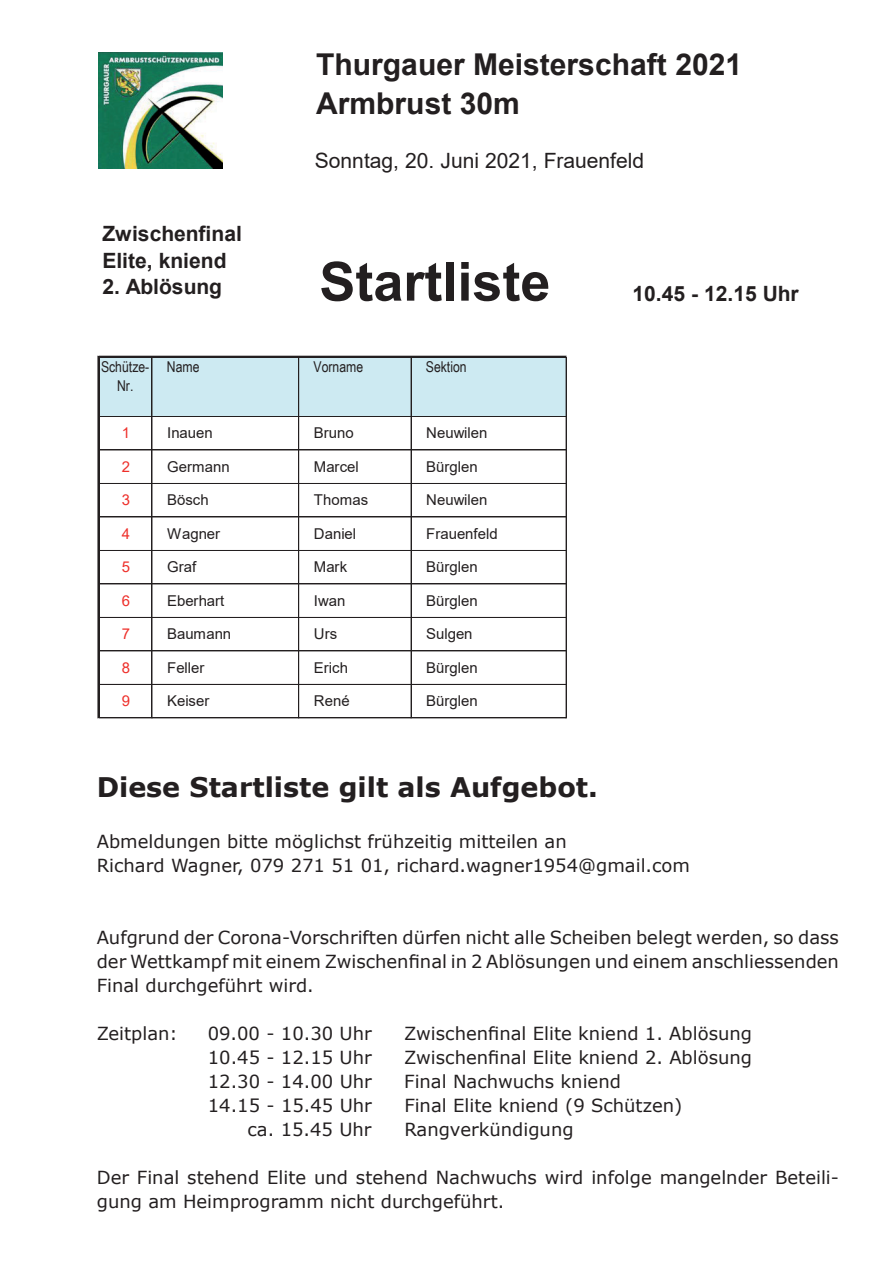
<style>
.page{position:relative;width:893px;height:1263px;background:#fff}
.page>*{position:absolute;margin:0;border:0;box-sizing:border-box;transform-origin:0 0}
.t1{font:700 54px "Arial";color:#231f20}
.t2{font:700 30px/39.3px "Arial";color:#231f20}
.t3{font:700 27px "Verdana";color:#231f20}
.t4{font:700 21px/26.2px "Arial";color:#231f20}
.t5{font:21px "Arial";color:#231f20}
.t6{font:18px/24px "Verdana";color:#231f20}
.t7{font:15px "Arial";color:#231f20}
.t8{font:15px/19px "Arial Narrow";color:#231f20;text-align:center}
.t9{font:15px "Arial";color:#ee2f2a}
</style>
<div class="page">
<div style="left:99px;top:357px;width:467px;height:60px;background:#cdeaf2"></div>
<hr style="left:98px;top:356px;width:1px;height:362px;background:#231f20">
<hr style="left:152px;top:358px;width:1px;height:360px;background:#231f20">
<hr style="left:298px;top:358px;width:1px;height:360px;background:#231f20">
<hr style="left:299px;top:358px;width:1px;height:360px;background:#231f20">
<hr style="left:411px;top:358px;width:1px;height:360px;background:#231f20">
<hr style="left:566px;top:358px;width:1px;height:360px;background:#231f20">
<hr style="left:99px;top:356px;width:467px;height:2px;background:#231f20">
<hr style="left:99px;top:416px;width:467px;height:1px;background:#231f20">
<hr style="left:99px;top:450px;width:467px;height:1px;background:#231f20">
<hr style="left:99px;top:483px;width:467px;height:1px;background:#231f20">
<hr style="left:99px;top:517px;width:467px;height:1px;background:#231f20">
<hr style="left:99px;top:550px;width:467px;height:1px;background:#231f20">
<hr style="left:99px;top:584px;width:467px;height:1px;background:#231f20">
<hr style="left:99px;top:617px;width:467px;height:1px;background:#231f20">
<hr style="left:99px;top:651px;width:467px;height:1px;background:#231f20">
<hr style="left:99px;top:684px;width:467px;height:1px;background:#231f20">
<hr style="left:99px;top:718px;width:467px;height:1px;background:#231f20">
<img style="left:98px;top:53px;width:124px;height:115px">
<p class="t4" style="left:102px;top:221px;width:141px">Zwischenfinal<br>Elite, kniend</p>
<p class="t4" style="left:102px;top:274px;width:121px">2. Ablösung</p>
<h2 class="t2" style="left:316px;top:45px;width:428px">Thurgauer Meisterschaft 2021<br>Armbrust 30m</h2>
<p class="t5" style="left:315px;top:146px;width:331px">Sonntag, 20. Juni 2021, Frauenfeld</p>
<h1 class="t1" style="left:319px;top:244px;width:233px">Startliste</h1>
<p class="t4" style="left:632px;top:280px;width:168px">10.45 - 12.15 Uhr</p>
<p class="t8" style="left:101px;top:356px;width:50px">Schütze-<br>Nr.</p>
<p class="t8" style="left:167px;top:356px;width:34px">Name</p>
<p class="t8" style="left:314px;top:356px;width:51px">Vorname</p>
<p class="t8" style="left:426px;top:356px;width:42px">Sektion</p>
<p class="t9" style="left:122px;top:423px;width:10px">1</p>
<p class="t7" style="left:167px;top:423px;width:47px">Inauen</p>
<p class="t7" style="left:314px;top:423px;width:41px">Bruno</p>
<p class="t7" style="left:426px;top:423px;width:63px">Neuwilen</p>
<p class="t9" style="left:122px;top:456px;width:10px">2</p>
<p class="t7" style="left:167px;top:456px;width:64px">Germann</p>
<p class="t7" style="left:314px;top:456px;width:46px">Marcel</p>
<p class="t7" style="left:426px;top:456px;width:53px">Bürglen</p>
<p class="t9" style="left:122px;top:490px;width:10px">3</p>
<p class="t7" style="left:167px;top:490px;width:43px">Bösch</p>
<p class="t7" style="left:314px;top:490px;width:56px">Thomas</p>
<p class="t7" style="left:426px;top:490px;width:63px">Neuwilen</p>
<p class="t9" style="left:122px;top:523px;width:10px">4</p>
<p class="t7" style="left:167px;top:523px;width:55px">Wagner</p>
<p class="t7" style="left:314px;top:523px;width:44px">Daniel</p>
<p class="t7" style="left:426px;top:523px;width:73px">Frauenfeld</p>
<p class="t9" style="left:122px;top:557px;width:10px">5</p>
<p class="t7" style="left:167px;top:557px;width:31px">Graf</p>
<p class="t7" style="left:314px;top:557px;width:35px">Mark</p>
<p class="t7" style="left:426px;top:557px;width:53px">Bürglen</p>
<p class="t9" style="left:122px;top:590px;width:10px">6</p>
<p class="t7" style="left:167px;top:590px;width:59px">Eberhart</p>
<p class="t7" style="left:314px;top:590px;width:33px">Iwan</p>
<p class="t7" style="left:426px;top:590px;width:53px">Bürglen</p>
<p class="t9" style="left:122px;top:624px;width:10px">7</p>
<p class="t7" style="left:167px;top:624px;width:66px">Baumann</p>
<p class="t7" style="left:314px;top:624px;width:25px">Urs</p>
<p class="t7" style="left:426px;top:624px;width:48px">Sulgen</p>
<p class="t9" style="left:122px;top:657px;width:10px">8</p>
<p class="t7" style="left:167px;top:657px;width:39px">Feller</p>
<p class="t7" style="left:314px;top:657px;width:36px">Erich</p>
<p class="t7" style="left:426px;top:657px;width:53px">Bürglen</p>
<p class="t9" style="left:122px;top:691px;width:10px">9</p>
<p class="t7" style="left:167px;top:691px;width:44px">Keiser</p>
<p class="t7" style="left:314px;top:691px;width:37px">René</p>
<p class="t7" style="left:426px;top:691px;width:53px">Bürglen</p>
<h3 class="t3" style="left:97px;top:768px;width:503px">Diese Startliste gilt als Aufgebot.</h3>
<p class="t6" style="left:97px;top:829px;width:595px">Abmeldungen bitte möglichst frühzeitig mitteilen an<br>Richard Wagner, 079 271 51 01, richard.wagner1954@gmail.com</p>
<p class="t6" style="left:97px;top:925px;width:744px;text-align:justify">Aufgrund der Corona-Vorschriften dürfen nicht alle Scheiben belegt werden, so dass der Wettkampf mit einem Zwischenfinal in 2 Ablösungen und einem anschliessenden Final durchgeführt wird.</p>
<p class="t6" style="left:97px;top:1021px;width:83px">Zeitplan:</p>
<p class="t6" style="left:208px;top:1021px;width:166px">09.00 - 10.30 Uhr</p>
<p class="t6" style="left:404px;top:1021px;width:349px">Zwischenfinal Elite kniend 1. Ablösung</p>
<p class="t6" style="left:208px;top:1045px;width:166px">10.45 - 12.15 Uhr</p>
<p class="t6" style="left:404px;top:1045px;width:349px">Zwischenfinal Elite kniend 2. Ablösung</p>
<p class="t6" style="left:208px;top:1069px;width:166px">12.30 - 14.00 Uhr</p>
<p class="t6" style="left:404px;top:1069px;width:218px">Final Nachwuchs kniend</p>
<p class="t6" style="left:208px;top:1093px;width:166px">14.15 - 15.45 Uhr</p>
<p class="t6" style="left:404px;top:1093px;width:279px">Final Elite kniend (9 Schützen)</p>
<p class="t6" style="left:248px;top:1117px;width:126px">ca. 15.45 Uhr</p>
<p class="t6" style="left:404px;top:1117px;width:171px">Rangverkündigung</p>
<p class="t6" style="left:97px;top:1165px;width:744px">Der Final stehend Elite und stehend Nachwuchs wird infolge mangelnder Beteili&shy;gung am Heimprogramm nicht durchgeführt.</p>
</div>
